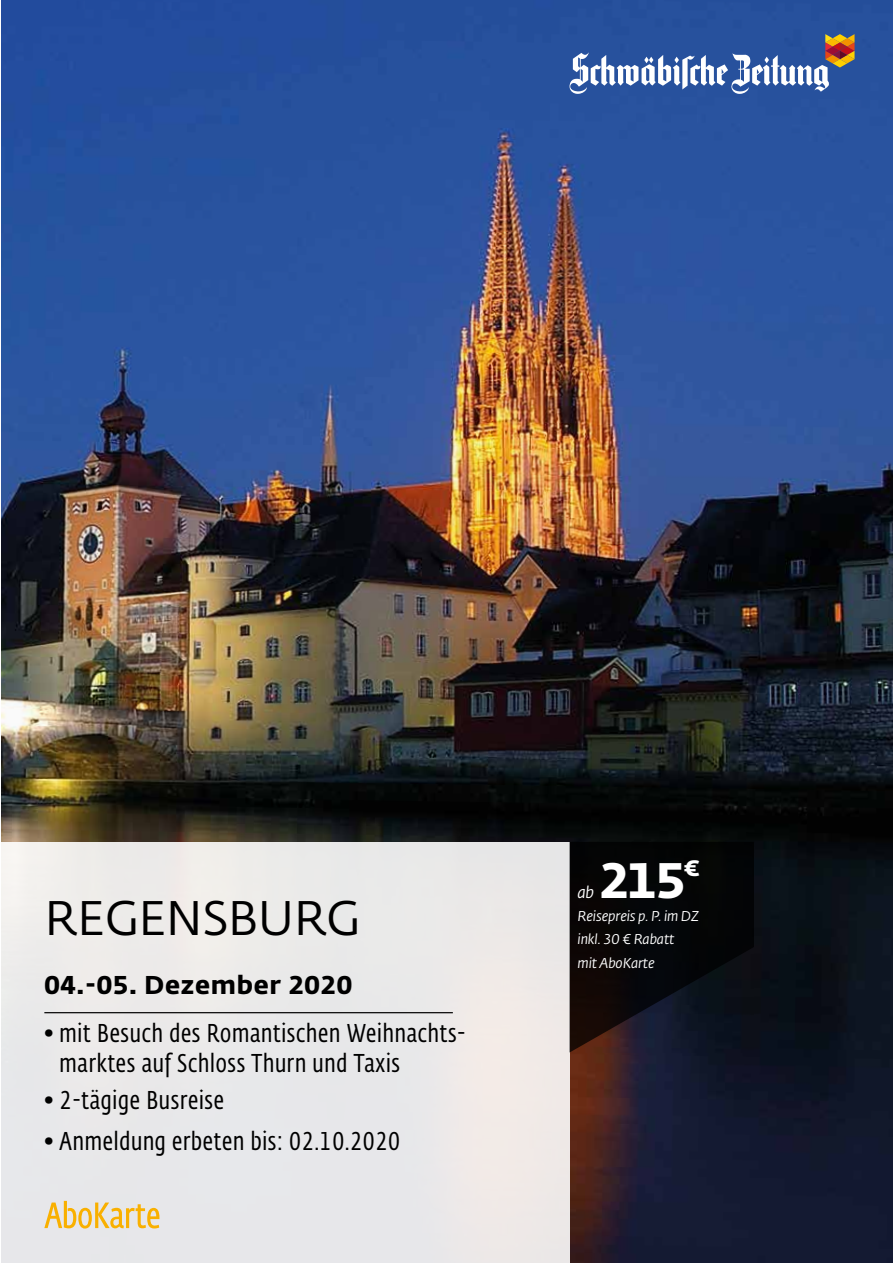
<style>
.page{position:relative;width:893px;height:1263px;background:#fff}
.page>*{position:absolute;margin:0;border:0;box-sizing:border-box;transform-origin:0 0}
.t1{font:700 49.35px "Fedra Sans Std";color:#fff}
.t2{font:48px "Fedra Sans Std";letter-spacing:-.01em;color:#000}
.t3{font:25.5px/30px "Fe Sa Cond Std";letter-spacing:.03em;color:#000}
.t4{font:700 25.5px "Fedra Sans Std";letter-spacing:.03em;color:#000}
.t5{font:700 22.05px "Fedra Sans Std";color:#fff}
.t6{font:italic 16.5px "Fedra Sans Std";color:#fff}
.t7{font:italic 14.1px/23.1px "Fedra Sans Std";letter-spacing:-.01em;color:#fff}
</style>
<div class="page">
<img style="left:1px;top:0;width:892px;height:1263px">
<div style="left:0;top:842px;width:569px;height:421px;background:#eae9e9"></div>
<svg style="left:569px;top:842px;width:185px;height:210px;background:#0b0a0e"></svg>
<hr style="left:44px;top:1012px;width:409px;height:1px;background:#000">
<svg style="left:44px;top:1201px;width:115px;height:27px"></svg>
<svg style="left:569px;top:34px;width:285px;height:60px"></svg>
<h2 class="t2" style="left:45px;top:889px;width:317px">REGENSBURG</h2>
<p class="t4" style="left:44px;top:968px;width:309px">04.-05. Dezember 2020</p>
<p class="t3" style="left:60px;top:1018px;width:408px;text-indent:-15px">• mit Besuch des Romantischen Weihnachts&shy;marktes auf Schloss Thurn und Taxis</p>
<p class="t3" style="left:44px;top:1086px;width:181px">• 2-tägige Busreise</p>
<p class="t3" style="left:44px;top:1126px;width:357px">• Anmeldung erbeten bis: 02.10.2020</p>
<h1 class="t1" style="left:599px;top:849px;width:87px">215</h1>
<p class="t5" style="left:684px;top:854px;width:18px">€</p>
<p class="t7" style="left:578px;top:905px;width:123px">Reisepreis p. P. im DZ inkl. 30 € Rabatt<br>mit AboKarte</p>
<p class="t6" style="left:578px;top:882px;width:18px">ab</p>
</div>
